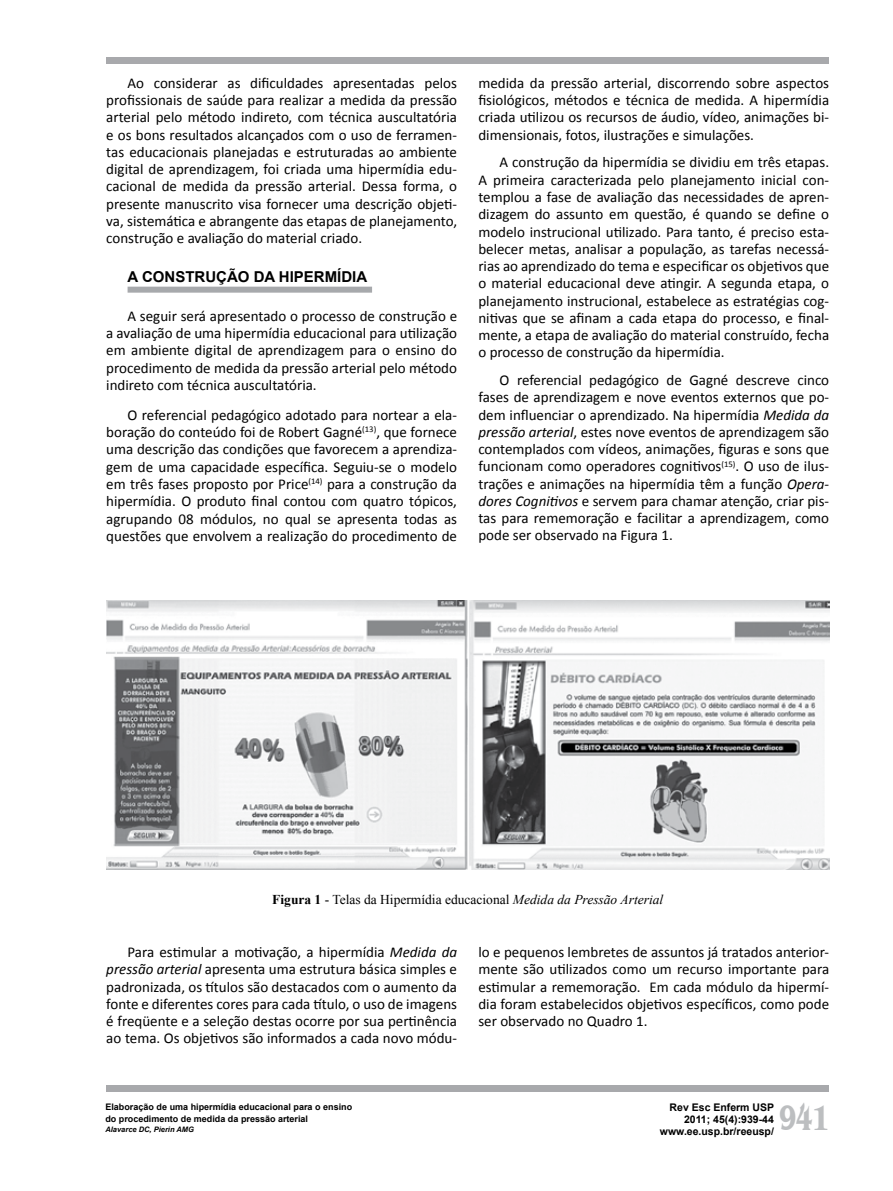
<style>
.page{position:relative;width:893px;height:1191px;background:#fff}
.page>*{position:absolute;margin:0;border:0;box-sizing:border-box;transform-origin:0 0}
.t1{font:700 36px "Benguiat IT Cby BT";color:#bcbec0;scale:.7 1}
.t2{font:15px/17.2px "Calibri";color:#000;text-align:justify}
.t3{font:700 15px "Arial";color:#000}
.t4{font:13.5px "Times New Roman";color:#000}
.t5{font:700 10.5px/12px "Arial";color:#000;text-align:right}
.t6{font:700 9px/12px "Arial";color:#000}
.t7{font:italic 700 7.5px "Arial";color:#000}
.s1{font-style:italic}
.s2{font-weight:700}
</style>
<div class="page">
<div style="left:106px;top:1084px;width:723px;height:7px;background:#a8a9ac"></div>
<div style="left:106px;top:57px;width:723px;height:7px;background:#a8a9ac"></div>
<div style="left:128px;top:287px;width:244px;height:6px;background:#a7a9ac"></div>
<img style="left:106px;top:600px;width:723px;height:270px">
<p class="t2" style="left:106px;top:73px;width:352px;text-indent:21px">Ao considerar as dificuldades apresentadas pelos profissionais de saúde para realizar a medida da pressão arterial pelo método indireto, com técnica auscultatória e os bons resultados alcançados com o uso de ferramen&shy;tas educacionais planejadas e estruturadas ao ambiente digital de aprendizagem, foi criada uma hipermídia edu&shy;cacional de medida da pressão arterial. Dessa forma, o presente manuscrito visa fornecer uma descrição objeti&shy;va, sistemática e abrangente das etapas de planejamento, construção e avaliação do material criado.</p>
<p class="t3" style="left:128px;top:267px;width:26px">A CON</p>
<p class="t3" style="left:175px;top:267px;width:53px">STRUÇÃO</p>
<p class="t3" style="left:254px;top:267px;width:115px">DA HIPERMÍDIA</p>
<p class="t2" style="left:106px;top:306px;width:352px;text-indent:21px">A seguir será apresentado o processo de construção e a avaliação de uma hipermídia educacional para utilização em ambiente digital de aprendizagem para o ensino do procedimento de medida da pressão arterial pelo método indireto com técnica auscultatória.</p>
<p class="t2" style="left:106px;top:405px;width:352px;text-indent:21px">O referencial pedagógico adotado para nortear a ela&shy;boração do conteúdo foi de Robert Gagné<sup>(13)</sup>, que fornece uma descrição das condições que favorecem a aprendiza&shy;gem de uma capacidade específica. Seguiu-se o modelo em três fases proposto por Price<sup>(14)</sup> para a construção da hipermídia. O produto final contou com quatro tópicos, agrupando 08 módulos, no qual se apresenta todas as questões que envolvem a realização do procedimento de</p>
<p class="t2" style="left:478px;top:73px;width:352px">medida da pressão arterial, discorrendo sobre aspectos fisiológicos, métodos e técnica de medida. A hipermídia criada utilizou os recursos de áudio, vídeo, animações bi&shy;dimensionais, fotos, ilustrações e simulações.</p>
<p class="t2" style="left:478px;top:153px;width:352px;text-indent:21px">A construção da hipermídia se dividiu em três etapas.<br>A primeira caracterizada pelo planejamento inicial con&shy;templou a fase de avaliação das necessidades de apren&shy;dizagem do assunto em questão, é quando se define o modelo instrucional utilizado. Para tanto, é preciso esta&shy;belecer metas, analisar a população, as tarefas necessá&shy;rias ao aprendizado do tema e especificar os objetivos que o material educacional deve atingir. A segunda etapa, o planejamento instrucional, estabelece as estratégias cog&shy;nitivas que se afinam a cada etapa do processo, e final&shy;mente, a etapa de avaliação do material construído, fecha o processo de construção da hipermídia.</p>
<p class="t2" style="left:478px;top:371px;width:352px;text-indent:21px">O referencial pedagógico de Gagné descreve cinco fases de aprendizagem e nove eventos externos que po&shy;dem influenciar o aprendizado. Na hipermídia <span class="s1">Medida da pressão arterial</span>, estes nove eventos de aprendizagem são contemplados com vídeos, animações, figuras e sons que funcionam como operadores cognitivos<sup>(15)</sup>. O uso de ilus&shy;trações e animações na hipermídia têm a função <span class="s1">Opera&shy;dores Cognitivos</span> e servem para chamar atenção, criar pis&shy;tas para rememoração e facilitar a aprendizagem, como pode ser observado na Figura 1.</p>
<p class="t4" style="left:272px;top:890px;width:392px"><span class="s2">Figura 1</span> - Telas da Hipermídia educacional <span class="s1">Medida da Pressão Arterial</span></p>
<p class="t2" style="left:106px;top:942px;width:352px;text-indent:21px">Para estimular a motivação, a hipermídia <span class="s1">Medida da pressão arterial</span> apresenta uma estrutura básica simples e padronizada, os títulos são destacados com o aumento da fonte e diferentes cores para cada título, o uso de imagens é freqüente e a seleção destas ocorre por sua pertinência ao tema. Os objetivos são informados a cada novo módu-</p>
<p class="t2" style="left:478px;top:942px;width:352px">lo e pequenos lembretes de assuntos já tratados anterior&shy;mente são utilizados como um recurso importante para estimular a rememoração. Em cada módulo da hipermí&shy;dia foram estabelecidos objetivos específicos, como pode ser observado no Quadro 1.</p>
<p class="t6" style="left:105px;top:1100px;width:248px">Elaboração de uma hipermídia educacional para o ensino do procedimento de medida da pressão arterial</p>
<p class="t7" style="left:105px;top:1124px;width:90px">Alavarce DC, Pierin AMG</p>
<p class="t5" style="left:660px;top:1101px;width:116px">Rev Esc Enferm USP<br>2011; 45(4):939-44 www.ee.usp.br/reeusp/</p>
<h1 class="t1" style="left:779px;top:1095px;width:72px">941</h1>
</div>
